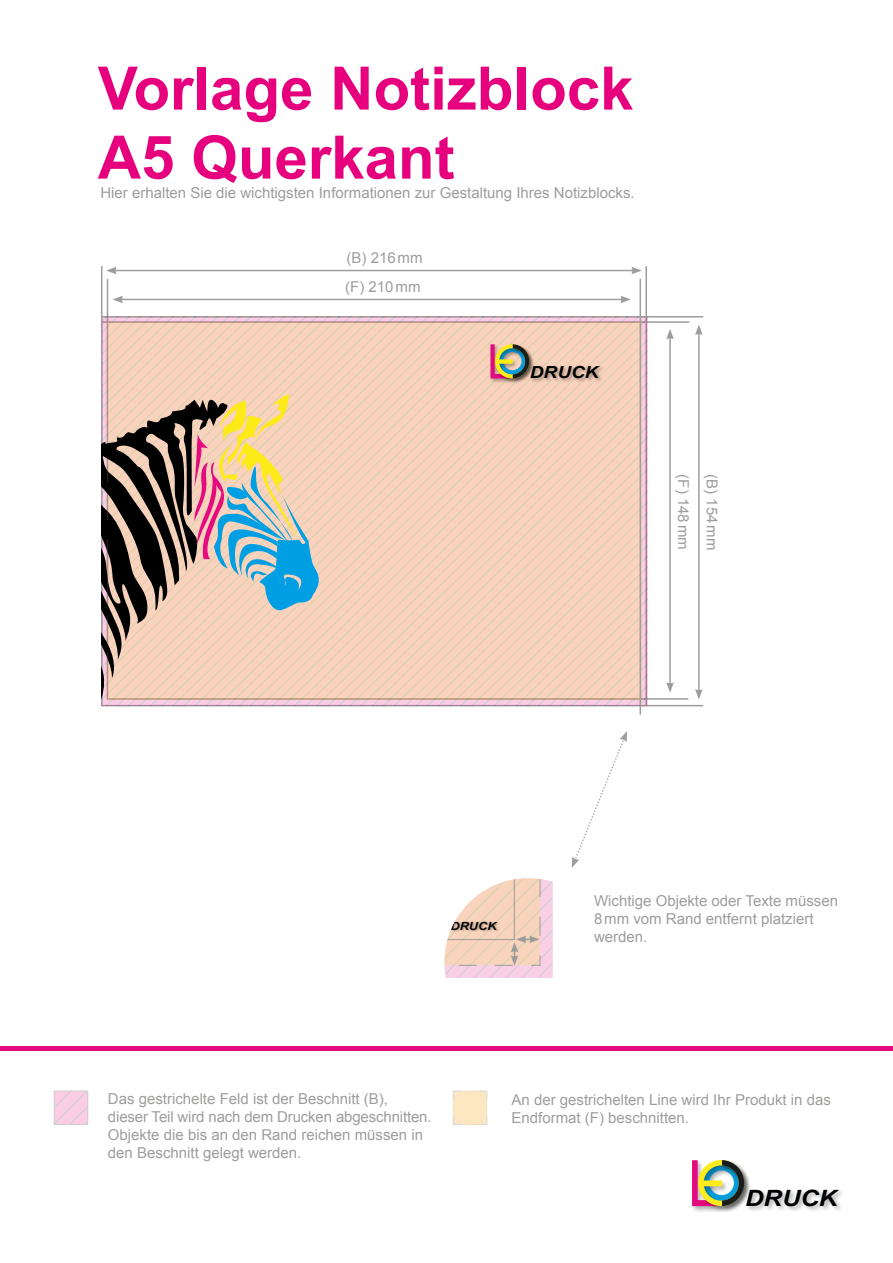
<style>
.page{position:relative;width:893px;height:1263px;background:#fff}
.page>*{position:absolute;margin:0;border:0;box-sizing:border-box;transform-origin:0 0}
.t1{font:700 60px/69px "Arial";color:#e6007d}
.t2{font:italic 700 22.35px "Arial";color:#010203;scale:1.14 1}
.t3{font:italic 700 16.65px "Arial";color:#010203;scale:1.14 1}
.t4{font:15px/18px "Arial";color:#9d9d9c}
.t5{font:italic 700 11.25px "Arial";color:#010203;scale:1.14 1}
</style>
<div class="page">
<hr style="left:0;top:1047px;width:893px;height:4px;background:#e50b7e">
<svg style="left:56px;top:1093px;width:30px;height:30px"></svg>
<svg style="left:453px;top:1090px;width:35px;height:35px"></svg>
<img style="left:752px;top:1190px;width:90px;height:21px">
<img style="left:695px;top:1206px;width:24px;height:6px">
<img style="left:719px;top:1170px;width:33px;height:42px">
<svg style="left:692px;top:1160px;width:52px;height:46px;background:#9f9787"></svg>
<hr style="left:669px;top:337px;width:2px;height:348px;background:#9d9d9c">
<svg style="left:666px;top:682px;width:8px;height:11px"></svg>
<svg style="left:666px;top:329px;width:8px;height:10px"></svg>
<hr style="left:121px;top:299px;width:502px;height:1px;background:#9d9d9c">
<svg style="left:620px;top:296px;width:11px;height:7px"></svg>
<svg style="left:112px;top:296px;width:11px;height:7px"></svg>
<svg style="left:444px;top:878px;width:109px;height:100px;background:#f2d6cc"></svg>
<hr style="left:114px;top:270px;width:520px;height:1px;background:#9d9d9c">
<svg style="left:631px;top:267px;width:11px;height:7px"></svg>
<svg style="left:106px;top:267px;width:11px;height:7px"></svg>
<svg style="left:572px;top:731px;width:55px;height:137px"></svg>
<hr style="left:698px;top:333px;width:2px;height:358px;background:#9d9d9c">
<svg style="left:695px;top:689px;width:8px;height:11px"></svg>
<svg style="left:695px;top:325px;width:8px;height:10px"></svg>
<hr style="left:645px;top:267px;width:2px;height:439px;background:#9d9d9c">
<hr style="left:101px;top:267px;width:1px;height:439px;background:#9d9d9c">
<hr style="left:103px;top:705px;width:600px;height:1px;background:#9d9d9c">
<hr style="left:107px;top:698px;width:581px;height:2px;background:#9d9d9c">
<hr style="left:107px;top:280px;width:1px;height:419px;background:#9d9d9c">
<hr style="left:103px;top:321px;width:586px;height:2px;background:#9d9d9c">
<hr style="left:103px;top:316px;width:600px;height:1px;background:#9d9d9c">
<svg style="left:102px;top:317px;width:546px;height:389px;background:#dfc1ae"></svg>
<hr style="left:639px;top:279px;width:2px;height:435px;background:#9d9d9c">
<h1 class="t1" style="left:98px;top:56px;width:537px">Vorlage Notizblock<br>A5 Querkant</h1>
<p class="t4" style="left:100px;top:184px;width:536px">Hier erhalten Sie die wichtigsten Informationen zur Gestaltung Ihres Notizblocks.</p>
<p class="t4" style="left:347px;top:248px;width:78px">(B) 216mm</p>
<p class="t4" style="left:345px;top:278px;width:77px">(F) 210mm</p>
<p class="t3" style="left:530px;top:361px;width:62px">DRUCK</p>
<p class="t4" style="left:692px;top:474px;width:77px;rotate:90deg">(F) 148mm</p>
<p class="t4" style="left:721px;top:474px;width:78px;rotate:90deg">(B) 154mm</p>
<p class="t5" style="left:450px;top:918px;width:42px">DRUCK</p>
<p class="t4" style="left:594px;top:892px;width:246px">Wichtige Objekte oder Texte müssen<br>8mm vom Rand entfernt platziert werden.</p>
<p class="t4" style="left:108px;top:1090px;width:325px">Das gestrichelte Feld ist der Beschnitt (B), dieser Teil wird nach dem Drucken abgeschnitten.<br>Objekte die bis an den Rand reichen müssen in den Beschnitt gelegt werden.</p>
<p class="t4" style="left:512px;top:1090px;width:321px">An der gestrichelten Line wird Ihr Produkt in das<br>Endformat (F) beschnitten.</p>
<h2 class="t2" style="left:745px;top:1183px;width:82px">DRUCK</h2>
</div>
